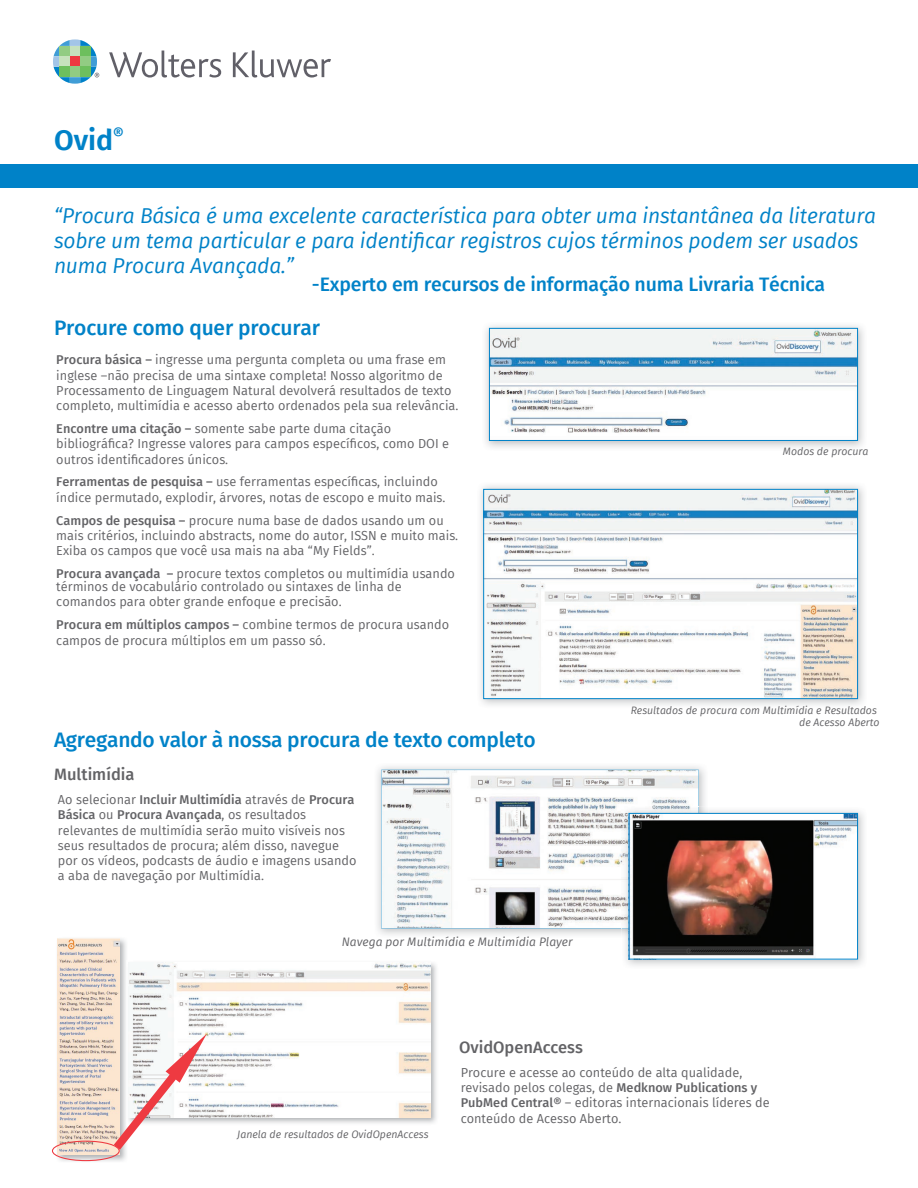
<style>
.page{position:relative;width:918px;height:1188px;background:#fff}
.page>*{position:absolute;margin:0;border:0;box-sizing:border-box;transform-origin:0 0}
.t1{font:600 28.5px "Fira Sans";color:#0082c8}
.t2{font:italic 21px/25.2px "Fira Sans";letter-spacing:-.01em;color:#0082c8}
.t3{font:500 21px "Fira Sans";letter-spacing:-.015em;color:#0082c8}
.t4{font:500 19.5px "Fira Sans";letter-spacing:-.01em;color:#0082c8}
.t5{font:500 16.5px "Fira Sans";color:#636366}
.t6{font:12.75px/15.3px "Fira Sans";color:#636366}
.t7{font:italic 12px "Fira Sans";color:#636366}
.t8{font:italic 10.5px/12.6px "Fira Sans";color:#636366;text-align:right}
.s1{font-weight:500}
</style>
<div class="page">
<div style="left:0;top:164px;width:918px;height:24px;background:#0082c8"></div>
<svg style="left:109px;top:51px;width:112px;height:27px"></svg>
<svg style="left:233px;top:51px;width:98px;height:27px"></svg>
<svg style="left:53px;top:39px;width:46px;height:45px"></svg>
<img style="left:485px;top:325px;width:379px;height:123px">
<img style="left:491px;top:330px;width:365px;height:109px">
<div style="left:489px;top:328px;width:369px;height:113px;border:1px solid #0082c8"></div>
<img style="left:480px;top:485px;width:384px;height:220px">
<img style="left:486px;top:491px;width:370px;height:206px">
<div style="left:484px;top:489px;width:374px;height:210px;border:1px solid #0082c8"></div>
<svg style="left:381px;top:770px;width:318px;height:158px"></svg>
<img style="left:625px;top:810px;width:239px;height:156px">
<img style="left:622px;top:807px;width:77px;height:121px">
<img style="left:631px;top:815px;width:225px;height:142px">
<div style="left:629px;top:813px;width:229px;height:146px;border:1px solid #0082c8"></div>
<img style="left:56px;top:938px;width:70px;height:224px">
<img style="left:58px;top:939px;width:61px;height:215px">
<img style="left:128px;top:962px;width:309px;height:162px">
<img style="left:128px;top:963px;width:302px;height:154px">
<svg style="left:114px;top:1034px;width:93px;height:116px"></svg>
<div style="left:52px;top:1141px;width:68px;height:20px;border:1px solid #ee3a41;border-radius:50%"></div>
<h1 class="t1" style="left:54px;top:116px;width:71px">Ovid<sup>®</sup></h1>
<h2 class="t2" style="left:54px;top:202px;width:824px">“Procura Básica é uma excelente característica para obter uma instantânea da literatura sobre um tema particular e para identificar registros cujos términos podem ser usados numa Procura Avançada.”</h2>
<h3 class="t4" style="left:312px;top:269px;width:515px">-Experto em recursos de informação numa Livraria Técnica</h3>
<h2 class="t3" style="left:54px;top:311px;width:268px">Procure como quer procurar</h2>
<p class="t6" style="left:56px;top:352px;width:404px"><span class="s1">Procura básica –</span> ingresse uma pergunta completa ou uma frase em inglese –não precisa de uma sintaxe completa! Nosso algoritmo de Processamento de Linguagem Natural devolverá resultados de texto completo, multimídia e acesso aberto ordenados pela sua relevância.</p>
<p class="t6" style="left:56px;top:421px;width:394px"><span class="s1">Encontre uma citação –</span> somente sabe parte duma citação bibliográfica? Ingresse valores para campos específicos, como DOI e outros identificadores únicos.</p>
<p class="t6" style="left:56px;top:474px;width:391px"><span class="s1">Ferramentas de pesquisa –</span> use ferramentas específicas, incluindo índice permutado, explodir, árvores, notas de escopo e muito mais.</p>
<p class="t6" style="left:56px;top:512px;width:403px"><span class="s1">Campos de pesquisa –</span> procure numa base de dados usando um ou mais critérios, incluindo abstracts, nome do autor, ISSN e muito mais.<br>Exiba os campos que você usa mais na aba “My Fields”.</p>
<p class="t6" style="left:56px;top:566px;width:400px;line-height:13.5px"><span class="s1">Procura avançada –</span> procure textos completos ou multimídia usando términos de vocabulário controlado ou sintaxes de linha de</p>
<p class="t6" style="left:56px;top:590px;width:394px;line-height:22.8px">comandos para obter grande enfoque e precisão.<br><span class="s1">Procura em múltiplos campos –</span> combine termos de procura usando</p>
<p class="t6" style="left:56px;top:632px;width:271px">campos de procura múltiplos em um passo só.</p>
<h2 class="t3" style="left:54px;top:723px;width:483px">Agregando valor à nossa procura de texto completo</h2>
<p class="t5" style="left:54px;top:761px;width:82px">Multimídia</p>
<p class="t6" style="left:58px;top:792px;width:300px">Ao selecionar <span class="s1">Incluir Multimídia</span> através de <span class="s1">Procura Básica</span> ou <span class="s1">Procura Avançada</span>, os resultados relevantes de multimídia serão muito visíveis nos seus resultados de procura; além disso, navegue por os vídeos, podcasts de áudio e imagens usando a aba de navegação por Multimídia.</p>
<p class="t7" style="left:342px;top:933px;width:232px">Navega por Multimídia e Multimídia Player</p>
<p class="t5" style="left:459px;top:1034px;width:126px">OvidOpenAccess</p>
<p class="t8" style="left:783px;top:445px;width:87px">Modos de procura</p>
<p class="t8" style="left:631px;top:704px;width:250px">Resultados de procura com Multimídia e Resultados de Acesso Aberto</p>
<p class="t8" style="left:237px;top:1128px;width:193px">Janela de resultados de OvidOpenAccess</p>
<p class="t6" style="left:461px;top:1064px;width:310px">Procure e acesse ao conteúdo de alta qualidade, revisado pelos colegas, de <span class="s1">Medknow Publications y PubMed Central®</span> – editoras internacionais líderes de conteúdo de Acesso Aberto.</p>
</div>
